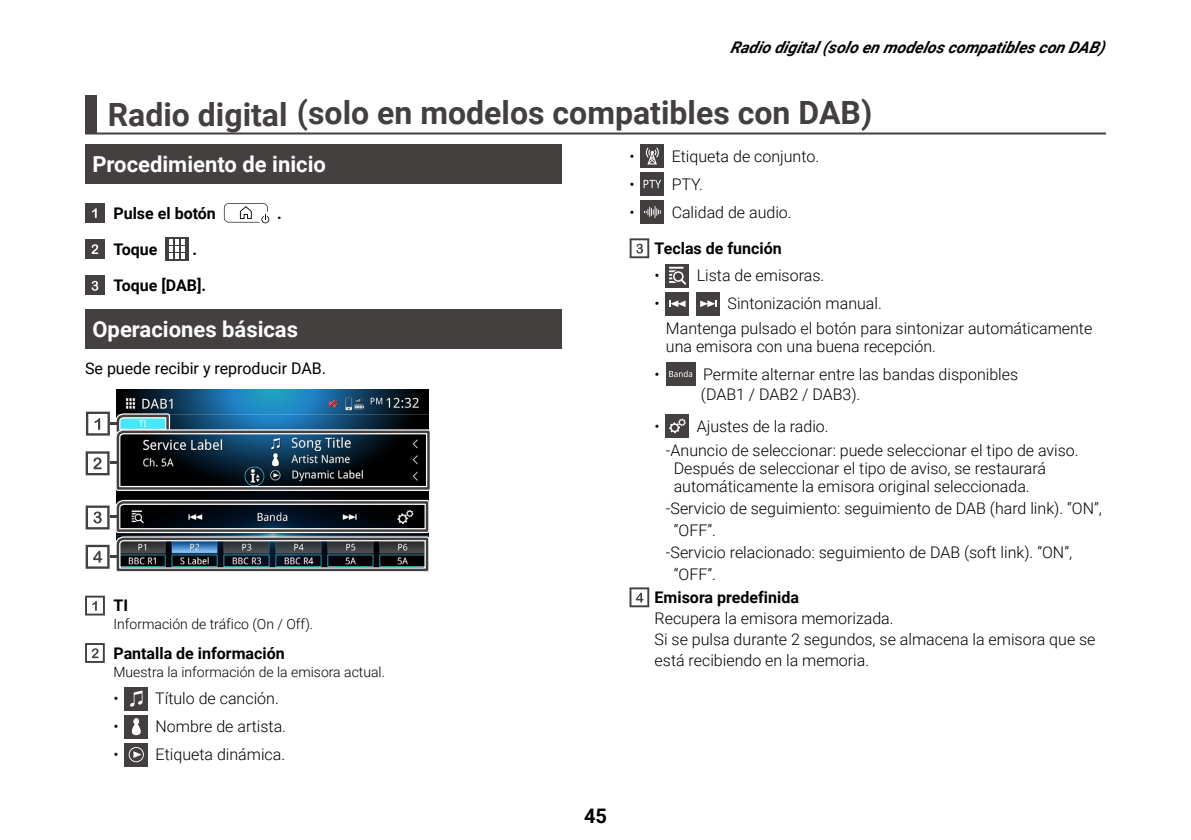
<style>
.page{position:relative;width:1191px;height:840px;background:#fff}
.page>*{position:absolute;margin:0;border:0;box-sizing:border-box;transform-origin:0 0}
.t1{font:700 32px "Roboto";color:#433f3f}
.t2{font:700 22px "Roboto";color:#fff}
.t3{font:700 20px "Roboto";color:#000}
.t4{font:300 16px/24.4px "Roboto";color:#000}
.t5{font:700 16px "Roboto";color:#000}
.t6{font:italic 700 16px "Roboto";color:#000}
.t7{font:16px "Roboto";color:#000}
.t8{font:300 14px "Roboto";color:#000}
.s1{color:#44403f}
</style>
<div class="page">
<hr style="left:85px;top:132px;width:1021px;height:2px;background:#44403f">
<div style="left:85px;top:95px;width:11px;height:38px;background:#44403f"></div>
<div style="left:641px;top:144px;width:23px;height:23px;background:#433f3f"></div>
<svg style="left:646px;top:147px;width:13px;height:17px"></svg>
<div style="left:641px;top:172px;width:23px;height:23px;background:#433f3f"></div>
<svg style="left:643px;top:180px;width:18px;height:8px"></svg>
<div style="left:641px;top:200px;width:23px;height:23px;background:#433f3f"></div>
<svg style="left:644px;top:206px;width:17px;height:12px"></svg>
<div style="left:666px;top:264px;width:23px;height:23px;background:#44403f"></div>
<svg style="left:669px;top:266px;width:17px;height:18px"></svg>
<div style="left:666px;top:292px;width:23px;height:23px;background:#44403f"></div>
<svg style="left:669px;top:300px;width:16px;height:7px"></svg>
<div style="left:697px;top:292px;width:23px;height:23px;background:#44403f"></div>
<svg style="left:700px;top:300px;width:16px;height:7px"></svg>
<div style="left:666px;top:362px;width:29px;height:23px;background:#44403f"></div>
<svg style="left:669px;top:370px;width:23px;height:7px"></svg>
<div style="left:666px;top:414px;width:23px;height:23px;background:#44403f"></div>
<svg style="left:669px;top:418px;width:16px;height:15px"></svg>
<svg style="left:629px;top:238px;width:20px;height:20px"></svg>
<svg style="left:629px;top:587px;width:20px;height:20px"></svg>
<div style="left:85px;top:144px;width:476px;height:39px;background:#44403f"></div>
<svg style="left:224px;top:203px;width:45px;height:20px"></svg>
<div style="left:165px;top:237px;width:23px;height:23px;background:#44403f"></div>
<svg style="left:169px;top:239px;width:16px;height:19px"></svg>
<div style="left:85px;top:310px;width:476px;height:39px;background:#44403f"></div>
<svg style="left:85px;top:595px;width:20px;height:20px"></svg>
<svg style="left:85px;top:643px;width:20px;height:19px"></svg>
<div style="left:125px;top:686px;width:23px;height:23px;background:#433f3f"></div>
<svg style="left:130px;top:690px;width:12px;height:16px"></svg>
<div style="left:125px;top:714px;width:23px;height:23px;background:#433f3f"></div>
<svg style="left:132px;top:718px;width:9px;height:16px"></svg>
<div style="left:125px;top:742px;width:23px;height:23px;background:#433f3f"></div>
<svg style="left:129px;top:747px;width:15px;height:14px"></svg>
<img style="left:116px;top:389px;width:312px;height:21px">
<svg style="left:86px;top:410px;width:344px;height:162px;background:#41505a"></svg>
<div style="left:85px;top:203px;width:20px;height:20px;background:#44403f"></div>
<svg style="left:92px;top:208px;width:5px;height:10px"></svg>
<div style="left:85px;top:239px;width:20px;height:20px;background:#44403f"></div>
<svg style="left:92px;top:244px;width:6px;height:10px"></svg>
<div style="left:85px;top:275px;width:20px;height:20px;background:#44403f"></div>
<svg style="left:92px;top:281px;width:6px;height:9px"></svg>
<p class="t6" style="left:730px;top:36px;width:376px">Radiodigital(soloenmodeloscomp atiblesconDAB)</p>
<h1 class="t1" style="left:108px;top:90px;width:766px"><span class="s1">Radio digital</span> (solo en modelos compatibles con DAB)</h1>
<p class="t4" style="left:629px;top:143px;width:191px">• Etiqueta de conjunto.</p>
<p class="t4" style="left:629px;top:171px;width:75px">• PTY.</p>
<p class="t4" style="left:629px;top:199px;width:164px">• Calidad de audio.</p>
<p class="t5" style="left:654px;top:237px;width:129px">Teclas de función</p>
<p class="t4" style="left:654px;top:261px;width:171px;line-height:28px">• Lista de emisoras. •</p>
<h2 class="t2" style="left:92px;top:148px;width:235px">Procedimiento de inicio</h2>
<p class="t5" style="left:113px;top:202px;width:104px">Pulse el botón</p>
<p class="t5" style="left:277px;top:202px;width:6px">.</p>
<p class="t5" style="left:113px;top:237px;width:45px">Toque</p>
<p class="t5" style="left:192px;top:237px;width:6px">.</p>
<p class="t5" style="left:113px;top:274px;width:94px">Toque [DAB].</p>
<h2 class="t2" style="left:92px;top:314px;width:207px">Operaciones básicas</h2>
<p class="t4" style="left:666px;top:291px;width:428px;text-indent:62px">Sintonización manual.<br>Mantenga pulsado el botón para sintonizar automáticamente</p>
<p class="t4" style="left:666px;top:333px;width:272px">una emisora con una buena recepción.</p>
<p class="t7" style="left:85px;top:357px;width:242px">Se puede recibir y reproducir DAB.</p>
<p class="t5" style="left:114px;top:594px;width:16px">TI</p>
<p class="t8" style="left:114px;top:613px;width:201px">Información de tráfico (On / Off).</p>
<p class="t5" style="left:113px;top:641px;width:173px">Pantalla de información</p>
<p class="t8" style="left:113px;top:662px;width:273px">Muestra la información de la emisora actual.</p>
<p class="t4" style="left:113px;top:685px;width:167px">• Título de canción.</p>
<p class="t4" style="left:113px;top:713px;width:174px">• Nombre de artista.</p>
<p class="t4" style="left:113px;top:741px;width:173px">• Etiqueta dinámica.</p>
<p class="t4" style="left:654px;top:361px;width:7px">•</p>
<p class="t4" style="left:701px;top:363px;width:319px;line-height:20.4px">Permite alternar entre las bandas disponibles (DAB1 / DAB2 / DAB3).</p>
<p class="t4" style="left:666px;top:413px;width:414px;text-indent:-11px">• Ajustes de la radio.<br>-Anuncio de seleccionar: puede seleccionar el tipo de aviso.</p>
<p class="t4" style="left:673px;top:458px;width:374px;line-height:18px">Después de seleccionar el tipo de aviso, se restaurará automáticamente la emisora original seleccionada.</p>
<p class="t4" style="left:666px;top:495px;width:437px">-Servicio de seguimiento: seguimiento de DAB (hard link). “ON”,</p>
<p class="t4" style="left:673px;top:517px;width:44px">“OFF”.</p>
<p class="t4" style="left:666px;top:539px;width:408px">-Servicio relacionado: seguimiento de DAB (soft link). “ON”,</p>
<p class="t4" style="left:673px;top:561px;width:44px">“OFF”.</p>
<p class="t4" style="left:654px;top:606px;width:442px;line-height:21px">Recupera la emisora memorizada.<br>Si se pulsa durante 2 segundos, se almacena la emisora que se está recibiendo en la memoria.</p>
<p class="t5" style="left:654px;top:585px;width:146px">Emisora predefinida</p>
<p class="t3" style="left:584px;top:801px;width:24px">45</p>
</div>
